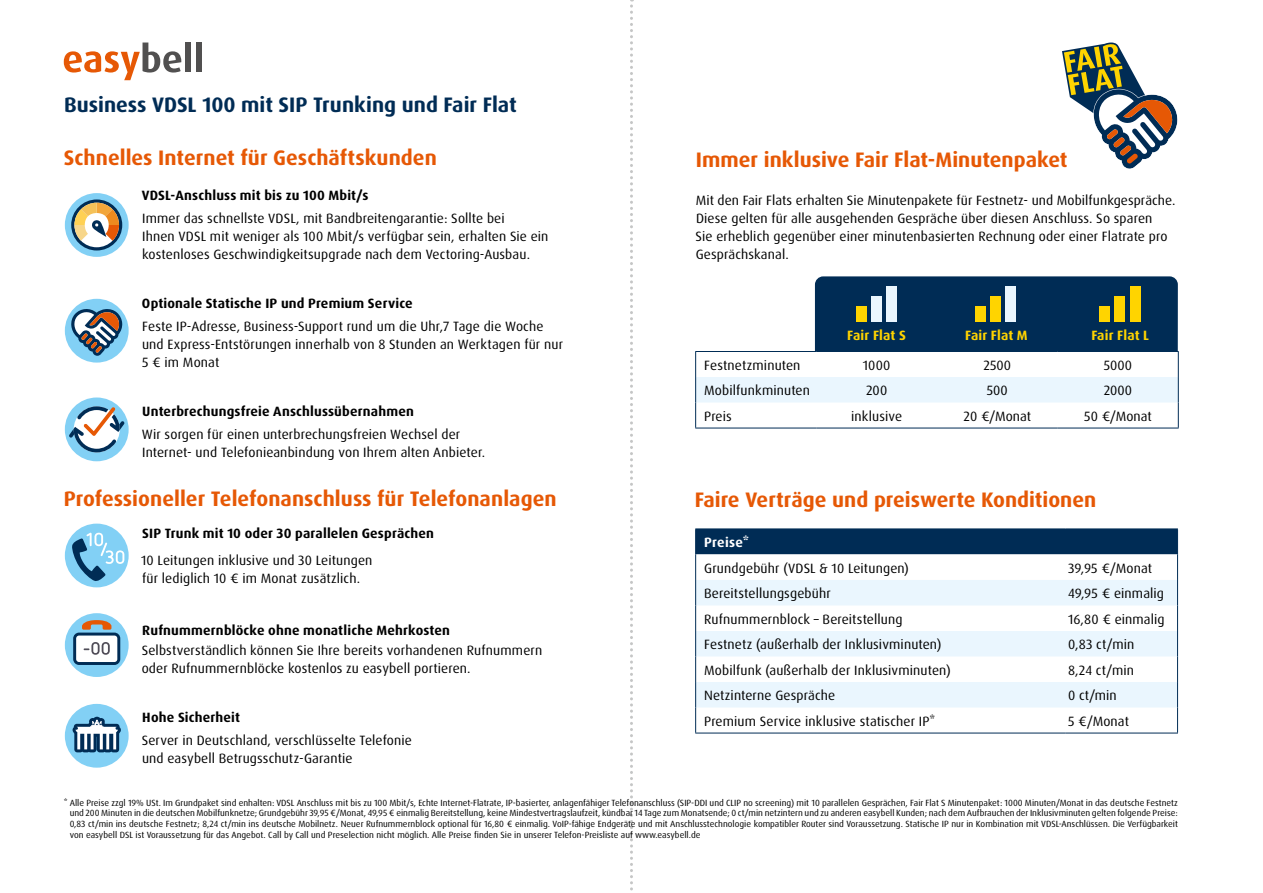
<style>
.page{position:relative;width:1263px;height:893px;background:#fff}
.page>*{position:absolute;margin:0;border:0;box-sizing:border-box;transform-origin:0 0}
.t1{font:700 21px "Dax OT";color:#e65805}
.t2{font:700 21px "Dax OT";color:#002c55}
.t3{font:13.5px/18px "Dax OT";letter-spacing:.01em;color:#000}
.t4{font:700 13.5px "Dax OT";letter-spacing:.015em;color:#000}
.t5{font:700 13.5px "Dax OT";letter-spacing:.01em;color:#ffd400}
.t6{font:700 13.5px "Dax OT";letter-spacing:.025em;color:#fff}
.t7{font:9px/10.8px "Dax OT";color:#000;text-align:justify}
</style>
<div class="page">
<svg style="left:630px;top:0;width:3px;height:891px"></svg>
<svg style="left:64px;top:43px;width:117px;height:37px"></svg>
<div style="left:185px;top:43px;width:6px;height:29px;background:#515050"></div>
<div style="left:196px;top:43px;width:6px;height:29px;background:#515050"></div>
<div style="left:65px;top:193px;width:64px;height:64px;background:#82d0f5;border-radius:50%"></div>
<svg style="left:71px;top:199px;width:51px;height:51px"></svg>
<div style="left:74px;top:203px;width:45px;height:44px;background:#fff;border-radius:50%"></div>
<svg style="left:74px;top:203px;width:45px;height:38px"></svg>
<div style="left:65px;top:299px;width:64px;height:64px;background:#82d0f5;border-radius:50%"></div>
<svg style="left:71px;top:307px;width:51px;height:50px"></svg>
<div style="left:65px;top:397px;width:64px;height:64px;background:#82d0f5;border-radius:50%"></div>
<svg style="left:69px;top:406px;width:56px;height:46px"></svg>
<div style="left:65px;top:613px;width:64px;height:64px;background:#82d0f5;border-radius:50%"></div>
<svg style="left:73px;top:620px;width:47px;height:45px"></svg>
<div style="left:65px;top:704px;width:64px;height:64px;background:#82d0f5;border-radius:50%"></div>
<svg style="left:73px;top:717px;width:48px;height:35px"></svg>
<svg style="left:1062px;top:43px;width:116px;height:126px"></svg>
<svg style="left:695px;top:529px;width:483px;height:204px"></svg>
<hr style="left:695px;top:733px;width:370px;height:1px;background:#002c55">
<hr style="left:1065px;top:733px;width:113px;height:1px;background:#002c55">
<div style="left:65px;top:524px;width:64px;height:63px;background:#82d0f5;border-radius:50%"></div>
<svg style="left:72px;top:533px;width:52px;height:49px"></svg>
<svg style="left:695px;top:276px;width:484px;height:152px"></svg>
<hr style="left:695px;top:351px;width:121px;height:1px;background:#002c55">
<hr style="left:816px;top:351px;width:121px;height:1px;background:#002c55">
<hr style="left:1058px;top:351px;width:121px;height:1px;background:#002c55">
<hr style="left:695px;top:428px;width:121px;height:1px;background:#002c55">
<hr style="left:816px;top:428px;width:121px;height:1px;background:#002c55">
<hr style="left:1058px;top:428px;width:121px;height:1px;background:#002c55">
<hr style="left:937px;top:351px;width:121px;height:1px;background:#002c55">
<hr style="left:937px;top:428px;width:121px;height:1px;background:#002c55">
<div style="left:975px;top:306px;width:10px;height:16px;background:#ffd400"></div>
<div style="left:990px;top:296px;width:11px;height:26px;background:#ffd400"></div>
<div style="left:1006px;top:286px;width:10px;height:36px;background:#eaf6fe"></div>
<div style="left:1099px;top:306px;width:10px;height:16px;background:#ffd400"></div>
<div style="left:1115px;top:296px;width:10px;height:26px;background:#ffd400"></div>
<div style="left:1130px;top:286px;width:10px;height:36px;background:#ffd400"></div>
<div style="left:856px;top:306px;width:10px;height:16px;background:#ffd400"></div>
<div style="left:871px;top:296px;width:10px;height:26px;background:#eaf6fe"></div>
<div style="left:887px;top:286px;width:10px;height:36px;background:#eaf6fe"></div>
<h1 class="t2" style="left:64px;top:92px;width:454px">Business VDSL 100 mit SIP Trunking und Fair Flat</h1>
<h1 class="t1" style="left:64px;top:144px;width:375px">Schnelles Internet für Geschäftskunden</h1>
<p class="t4" style="left:142px;top:187px;width:228px">VDSL-Anschluss mit bis zu 100 Mbit/s</p>
<p class="t3" style="left:142px;top:209px;width:408px">Immer das schnellste VDSL, mit Bandbreitengarantie: Sollte bei<br>Ihnen VDSL mit weniger als 100 Mbit/s verfügbar sein, erhalten Sie ein kostenloses Geschwindigkeitsupgrade nach dem Vectoring-Ausbau.</p>
<p class="t4" style="left:142px;top:295px;width:272px">Optionale Statische IP und Premium Service</p>
<p class="t3" style="left:142px;top:317px;width:422px">Feste IP-Adresse, Business-Support rund um die Uhr,7 Tage die Woche und Express-Entstörungen innerhalb von 8 Stunden an Werktagen für nur<br>5 € im Monat</p>
<p class="t4" style="left:142px;top:403px;width:273px">Unterbrechungsfreie Anschlussübernahmen</p>
<p class="t3" style="left:142px;top:425px;width:345px">Wir sorgen für einen unterbrechungsfreien Wechsel der<br>Internet- und Telefonieanbindung von Ihrem alten Anbieter.</p>
<h1 class="t1" style="left:64px;top:485px;width:494px">Professioneller Telefonanschluss für Telefonanlagen</h1>
<p class="t4" style="left:142px;top:524px;width:293px">SIP Trunk mit 10 oder 30 parallelen Gesprächen</p>
<p class="t3" style="left:141px;top:551px;width:233px">10 Leitungen inklusive und 30 Leitungen für lediglich 10 € im Monat zusätzlich.</p>
<p class="t4" style="left:142px;top:621px;width:309px">Rufnummernblöcke ohne monatliche Mehrkosten</p>
<p class="t3" style="left:142px;top:641px;width:402px">Selbstverständlich können Sie Ihre bereits vorhandenen Rufnummern oder Rufnummernblöcke kostenlos zu easybell portieren.</p>
<p class="t4" style="left:142px;top:709px;width:99px">Hohe Sicherheit</p>
<p class="t3" style="left:142px;top:731px;width:272px">Server in Deutschland, verschlüsselte Telefonie und easybell Betrugsschutz-Garantie</p>
<h1 class="t1" style="left:696px;top:146px;width:373px">Immer inklusive Fair Flat-Minutenpaket</h1>
<p class="t3" style="left:696px;top:191px;width:481px">Mit den Fair Flats erhalten Sie Minutenpakete für Festnetz- und Mobilfunkgespräche.<br>Diese gelten für alle ausgehenden Gespräche über diesen Anschluss. So sparen<br>Sie erheblich gegenüber einer minutenbasierten Rechnung oder einer Flatrate pro Gesprächskanal.</p>
<p class="t5" style="left:847px;top:327px;width:60px">Fair Flat S</p>
<p class="t5" style="left:965px;top:327px;width:64px">Fair Flat M</p>
<p class="t5" style="left:1091px;top:327px;width:59px">Fair Flat L</p>
<p class="t3" style="left:704px;top:356px;width:98px">Festnetzminuten</p>
<p class="t3" style="left:863px;top:356px;width:29px">1000</p>
<p class="t3" style="left:983px;top:356px;width:29px">2500</p>
<p class="t3" style="left:1104px;top:356px;width:30px">5000</p>
<p class="t3" style="left:704px;top:381px;width:107px">Mobilfunkminuten</p>
<p class="t3" style="left:866px;top:381px;width:23px">200</p>
<p class="t3" style="left:987px;top:381px;width:22px">500</p>
<p class="t3" style="left:1104px;top:381px;width:30px">2000</p>
<p class="t3" style="left:704px;top:407px;width:29px">Preis</p>
<p class="t3" style="left:851px;top:407px;width:52px">inklusive</p>
<p class="t3" style="left:964px;top:407px;width:69px">20 €/Monat</p>
<p class="t3" style="left:1084px;top:407px;width:69px">50 €/Monat</p>
<h1 class="t1" style="left:695px;top:486px;width:403px">Faire Verträge und preiswerte Konditionen</h1>
<p class="t6" style="left:704px;top:534px;width:46px">Preise*</p>
<p class="t3" style="left:704px;top:559px;width:206px">Grundgebühr (VDSL &amp; 10 Leitungen)</p>
<p class="t3" style="left:1068px;top:559px;width:86px">39,95 €/Monat</p>
<p class="t3" style="left:704px;top:584px;width:128px">Bereitstellungsgebühr</p>
<p class="t3" style="left:1068px;top:584px;width:97px">49,95 € einmalig</p>
<p class="t3" style="left:704px;top:610px;width:200px">Rufnummernblock – Bereitstellung</p>
<p class="t3" style="left:1068px;top:610px;width:98px">16,80 € einmalig</p>
<p class="t3" style="left:704px;top:635px;width:239px">Festnetz (außerhalb der Inklusivminuten)</p>
<p class="t3" style="left:1068px;top:635px;width:68px">0,83 ct/min</p>
<p class="t3" style="left:704px;top:661px;width:248px">Mobilfunk (außerhalb der Inklusivminuten)</p>
<p class="t3" style="left:1068px;top:661px;width:67px">8,24 ct/min</p>
<p class="t3" style="left:704px;top:686px;width:133px">Netzinterne Gespräche</p>
<p class="t3" style="left:1068px;top:686px;width:50px">0 ct/min</p>
<p class="t3" style="left:704px;top:712px;width:233px">Premium Service inklusive statischer IP*</p>
<p class="t3" style="left:1068px;top:712px;width:62px">5 €/Monat</p>
<p class="t7" style="left:70px;top:797px;width:1110px;text-indent:-6px">* Alle Preise zzgl 19% USt. Im Grundpaket sind enhalten: VDSL Anschluss mit bis zu 100 Mbit/s, Echte Internet-Flatrate, IP-basierter, anlagenfähiger Telefonanschluss (SIP-DDI und CLIP no screening) mit 10 parallelen Gesprächen, Fair Flat S Minutenpaket: 1000 Minuten/Monat in das deutsche Festnetz und 200 Minuten in die deutschen Mobilfunknetze; Grundgebühr 39,95 €/Monat, 49,95 € einmalig Bereitstellung, keine Mindestvertragslaufzeit, kündbar 14 Tage zum Monatsende; 0 ct/min netzintern und zu anderen easybell Kunden; nach dem Aufbrauchen der Inklusivminuten gelten folgende Preise:<br>0,83 ct/min ins deutsche Festnetz; 8,24 ct/min ins deutsche Mobilnetz. Neuer Rufnummernblock optional für 16,80 € einmalig. VoIP-fähige Endgeräte und mit Anschlusstechnologie kompatibler Router sind Voraussetzung. Statische IP nur in Kombination mit VDSL-Anschlüssen. Die Verfügbarkeit von easybell DSL ist Voraussetzung für das Angebot. Call by Call und Preselection nicht möglich. Alle Preise finden Sie in unserer Telefon-Preisliste auf www.easybell.de</p>
</div>
